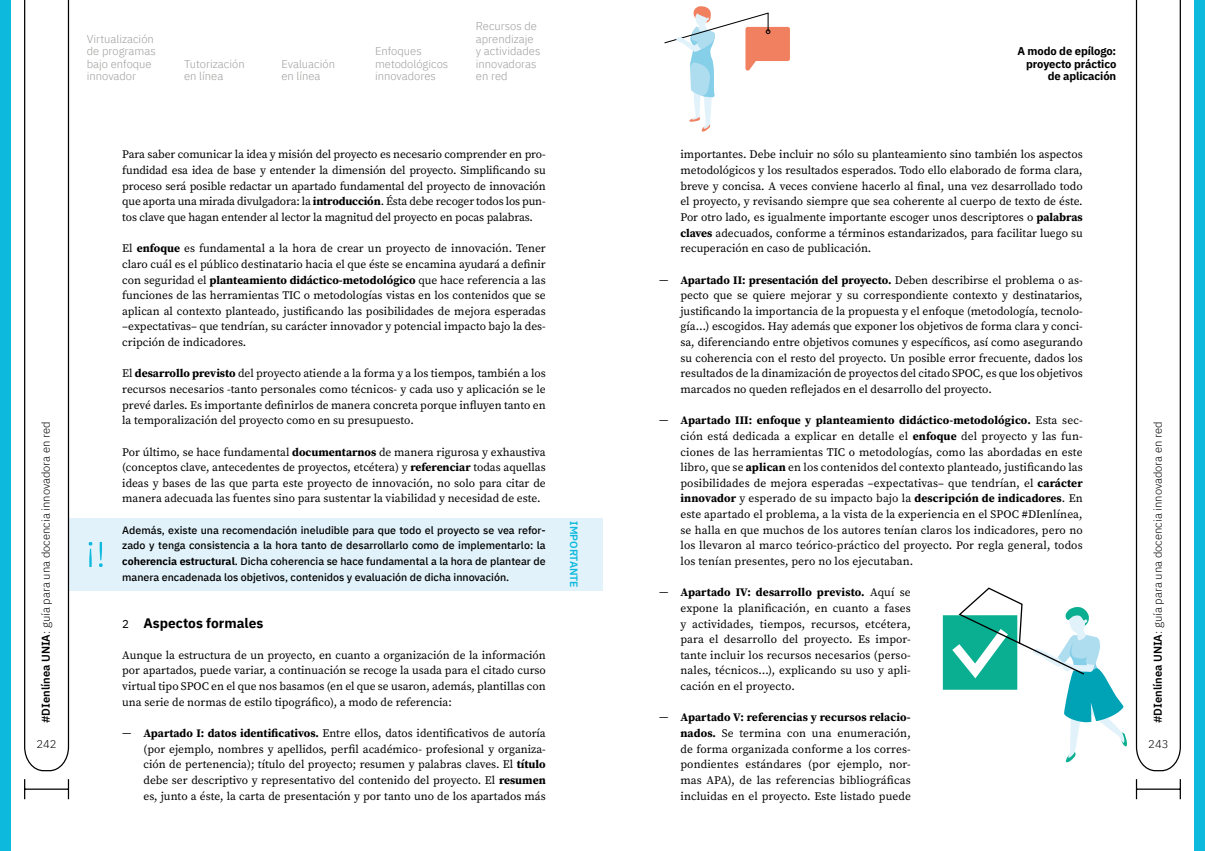
<style>
.page{position:relative;width:1205px;height:851px;background:#fff}
.page>*{position:absolute;margin:0;border:0;box-sizing:border-box;transform-origin:0 0}
.Numeración{font:700 13.75px "IBM Plex Sans";color:#000}
.Texto_general{font:11.5px/15.6px "Source Serif Pro";color:#000;text-align:justify}
.t1{font:300 11.25px/12.5px "IBM Plex Sans";color:#9d9d9c}
.t2{font:300 11.25px "IBM Plex Sans";color:#000}
.Folio_general{font:700 11.25px/12.5px "IBM Plex Sans";letter-spacing:-.01em;color:#000;text-align:right}
.Texto_apartado{font:500 10.62px/15.6px "IBM Plex Sans";color:#000;text-align:justify}
.Texto_general-2{font:600 10.62px "IBM Plex Sans";letter-spacing:-.01em;color:#0db9dd}
.s1{font-weight:600}
.s2{font-weight:700}
.s3{font-weight:400;font-size:11.5px}
</style>
<div class="page">
<div style="left:0;top:0;width:11px;height:850px;background:#0db9dd"></div>
<div style="left:1194px;top:0;width:11px;height:850px;background:#0db9dd"></div>
<div style="left:49px;top:518px;width:553px;height:72px;background:#e1f2fa"></div>
<svg style="left:89px;top:542px;width:3px;height:25px"></svg>
<svg style="left:99px;top:542px;width:4px;height:25px"></svg>
<svg style="left:943px;top:587px;width:184px;height:175px"></svg>
<svg style="left:664px;top:6px;width:126px;height:125px"></svg>
<svg style="left:24px;top:0;width:46px;height:771px"></svg>
<svg style="left:68px;top:779px;width:1px;height:20px"></svg>
<svg style="left:24px;top:779px;width:1px;height:20px"></svg>
<hr style="left:25px;top:788px;width:43px;height:1px;background:#000">
<svg style="left:1135px;top:0;width:46px;height:771px"></svg>
<hr style="left:1179px;top:779px;width:2px;height:20px;background:#000">
<svg style="left:1136px;top:779px;width:1px;height:20px"></svg>
<hr style="left:1136px;top:788px;width:44px;height:1px;background:#000">
<p class="t2" style="left:37px;top:723px;width:303px;rotate:-90deg"><span class="s1">#DIenlínea UNIA</span>: guía para una docencia innovadora en red</p>
<p class="t2" style="left:36px;top:735px;width:22px">242</p>
<p class="t1" style="left:87px;top:32px;width:70px">Virtualización de programas bajo enfoque innovador</p>
<p class="t1" style="left:184px;top:57px;width:62px">Tutorización en línea</p>
<p class="t1" style="left:281px;top:57px;width:55px">Evaluación en línea</p>
<p class="t1" style="left:375px;top:44px;width:75px">Enfoques metodológicos innovadores</p>
<p class="t1" style="left:476px;top:19px;width:66px">Recursos de aprendizaje y actividades innovadoras en red</p>
<p class="Texto_general" style="left:122px;top:147px;width:425px">Para saber comunicar la idea y misión del proyecto es necesario comprender en pro&shy;fundidad esa idea de base y entender la dimensión del proyecto. Simplificando su proceso será posible redactar un apartado fundamental del proyecto de innovación que aporta una mirada divulgadora: la <span class="s2">introducción</span>. Ésta debe recoger todos los pun&shy;tos clave que hagan entender al lector la magnitud del proyecto en pocas palabras.</p>
<p class="Texto_general" style="left:122px;top:240px;width:425px">El <span class="s2">enfoque</span> es fundamental a la hora de crear un proyecto de innovación. Tener claro cuál es el público destinatario hacia el que éste se encamina ayudará a definir con seguridad el <span class="s2">planteamiento didáctico-metodológico</span> que hace referencia a las funciones de las herramientas TIC o metodologías vistas en los contenidos que se aplican al contexto planteado, justificando las posibilidades de mejora esperadas –expectativas– que tendrían, su carácter innovador y potencial impacto bajo la des&shy;cripción de indicadores.</p>
<p class="Texto_general" style="left:122px;top:365px;width:425px">El <span class="s2">desarrollo previsto</span> del proyecto atiende a la forma y a los tiempos, también a los recursos necesarios -tanto personales como técnicos- y cada uso y aplicación se le prevé darles. Es importante definirlos de manera concreta porque influyen tanto en la temporalización del proyecto como en su presupuesto.</p>
<p class="Texto_general" style="left:122px;top:444px;width:425px">Por último, se hace fundamental <span class="s2">documentarnos</span> de manera rigurosa y exhaustiva (conceptos clave, antecedentes de proyectos, etcétera) y <span class="s2">referenciar</span> todas aquellas ideas y bases de las que parta este proyecto de innovación, no solo para citar de manera adecuada las fuentes sino para sustentar la viabilidad y necesidad de este.</p>
<p class="Texto_apartado" style="left:122px;top:521px;width:425px">Además, existe una recomendación ineludible para que todo el proyecto se vea refor&shy;zado y tenga consistencia a la hora tanto de desarrollarlo como de implementarlo: la <span class="s2">coherencia estructural</span>. Dicha coherencia se hace fundamental a la hora de plantear de manera encadenada los objetivos, contenidos y evaluación de dicha innovación.</p>
<p class="Numeración" style="left:122px;top:611px;width:143px"><span class="s3">2</span> Aspectos formales</p>
<p class="Texto_general" style="left:122px;top:647px;width:425px">Aunque la estructura de un proyecto, en cuanto a organización de la información por apartados, puede variar, a continuación se recoge la usada para el citado curso virtual tipo SPOC en el que nos basamos (en el que se usaron, además, plantillas con una serie de normas de estilo tipográfico), a modo de referencia:</p>
<p class="Texto_general" style="left:144px;top:725px;width:404px"><span class="s2">Apartado I: datos identificativos.</span> Entre ellos, datos identificativos de autoría (por ejemplo, nombres y apellidos, perfil académico- profesional y organiza&shy;ción de pertenencia); título del proyecto; resumen y palabras claves. El <span class="s2">título </span>debe ser descriptivo y representativo del contenido del proyecto. El <span class="s2">resumen </span>es, junto a éste, la carta de presentación y por tanto uno de los apartados más</p>
<p class="Texto_general-2" style="left:582px;top:521px;width:68px;rotate:90deg">IMPORTANTE</p>
<p class="Folio_general" style="left:1017px;top:44px;width:100px">A modo de epílogo: proyecto práctico de aplicación</p>
<p class="Texto_general" style="left:680px;top:147px;width:404px">importantes. Debe incluir no sólo su planteamiento sino también los aspectos metodológicos y los resultados esperados. Todo ello elaborado de forma clara, breve y concisa. A veces conviene hacerlo al final, una vez desarrollado todo el proyecto, y revisando siempre que sea coherente al cuerpo de texto de éste.<br>Por otro lado, es igualmente importante escoger unos descriptores o <span class="s2">palabras claves</span> adecuados, conforme a términos estandarizados, para facilitar luego su recuperación en caso de publicación.</p>
<p class="Texto_general" style="left:680px;top:272px;width:404px"><span class="s2">Apartado II: presentación del proyecto.</span> Deben describirse el problema o as&shy;pecto que se quiere mejorar y su correspondiente contexto y destinatarios, justificando la importancia de la propuesta y el enfoque (metodología, tecnolo&shy;gía…) escogidos. Hay además que exponer los objetivos de forma clara y conci&shy;sa, diferenciando entre objetivos comunes y específicos, así como asegurando su coherencia con el resto del proyecto. Un posible error frecuente, dados los resultados de la dinamización de proyectos del citado SPOC, es que los objetivos marcados no queden reflejados en el desarrollo del proyecto.</p>
<p class="Texto_general" style="left:680px;top:412px;width:404px"><span class="s2">Apartado III: enfoque y planteamiento didáctico-metodológico.</span> Esta sec&shy;ción está dedicada a explicar en detalle el <span class="s2">enfoque</span> del proyecto y las fun&shy;ciones de las herramientas TIC o metodologías, como las abordadas en este libro, que se <span class="s2">aplican</span> en los contenidos del contexto planteado, justificando las posibilidades de mejora esperadas –expectativas– que tendrían, el <span class="s2">carácter innovador</span> y esperado de su impacto bajo la <span class="s2">descripción de indicadores</span>. En este apartado el problema, a la vista de la experiencia en el SPOC #DIenlínea, se halla en que muchos de los autores tenían claros los indicadores, pero no los llevaron al marco teórico-práctico del proyecto. Por regla general, todos los tenían presentes, pero no los ejecutaban.</p>
<p class="Texto_general" style="left:680px;top:584px;width:232px"><span class="s2">Apartado IV: desarrollo previsto.</span> Aquí se expone la planificación, en cuanto a fases y actividades, tiempos, recursos, etcétera, para el desarrollo del proyecto. Es impor&shy;tante incluir los recursos necesarios (perso&shy;nales, técnicos…), explicando su uso y apli&shy;cación en el proyecto.</p>
<p class="Texto_general" style="left:680px;top:709px;width:232px"><span class="s2">Apartado V: referencias y recursos relacio&shy;nados.</span> Se termina con una enumeración, de forma organizada conforme a los corres&shy;pondientes estándares (por ejemplo, nor&shy;mas APA), de las referencias bibliográficas incluidas en el proyecto. Este listado puede</p>
<p class="t2" style="left:1149px;top:723px;width:303px;rotate:-90deg"><span class="s1">#DIenlínea UNIA</span>: guía para una docencia innovadora en red</p>
<p class="t2" style="left:1148px;top:735px;width:22px">243</p>
</div>
